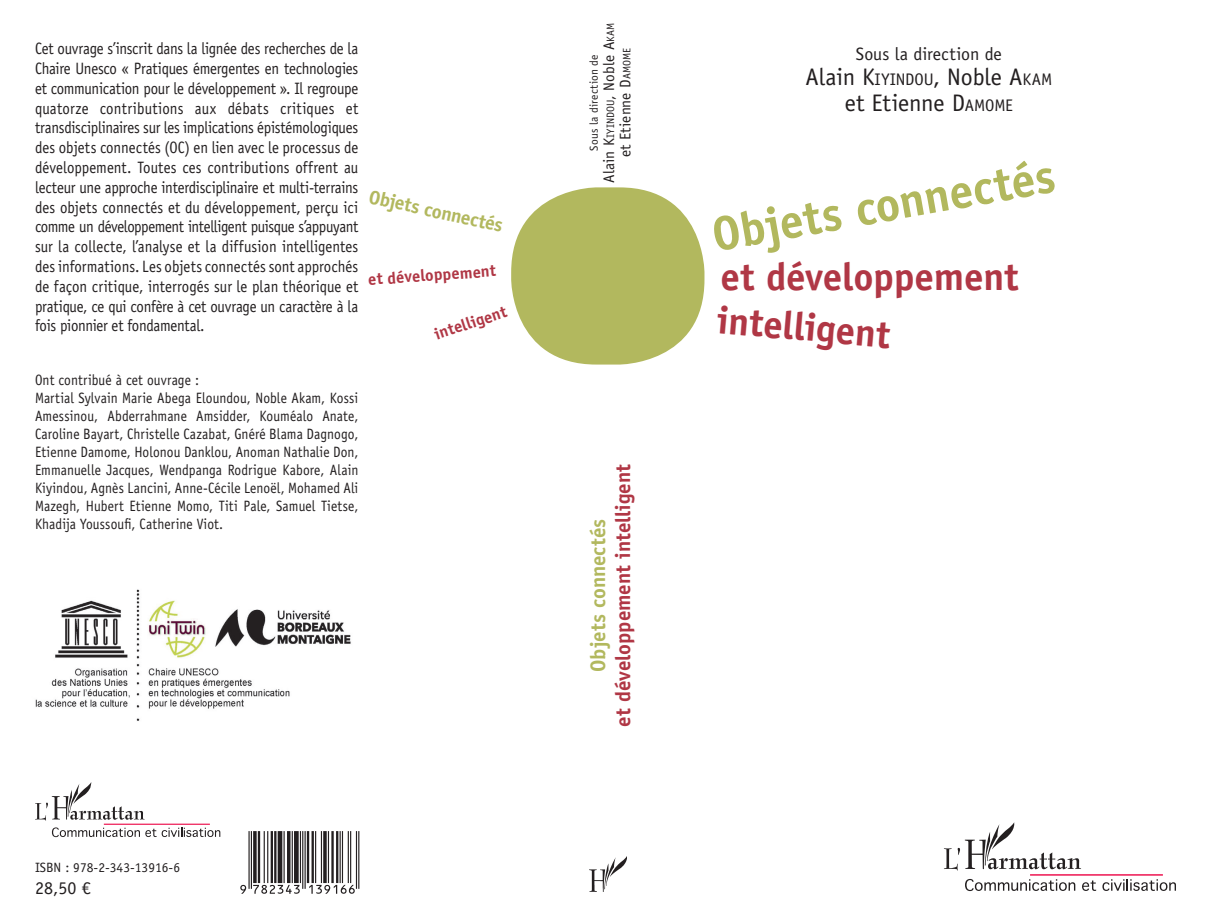
<style>
.page{position:relative;width:1214px;height:915px;background:#fff}
.page>*{position:absolute;margin:0;border:0;box-sizing:border-box;transform-origin:0 0}
.t1{font:700 48px "Officina Sans Std";color:#b2b85e}
.t2{font:700 39px "Officina Sans Std";letter-spacing:-.005em;color:#b03745}
.t3{font:24px "Officina Sans Std";letter-spacing:-.005em;color:#231f20}
.t4{font:700 21px "Officina Sans Std";color:#b03745}
.t5{font:700 21px "Officina Sans Std";color:#b2b85e}
.t6{font:700 19.5px "Officina Sans Std";color:#b2b85e}
.t7{font:18px "Officina Sans Std";color:#231f20}
.t8{font:16.5px/19.8px "Officina Sans Std";letter-spacing:-.02em;color:#231f20;text-align:justify;scale:.9 1}
.t9{font:700 16.5px "Officina Sans Std";color:#b03745}
.t10{font:15.3px "Officina Sans Std";letter-spacing:.005em;color:#231f20}
.t11{font:15px/18px "Officina Sans Std";letter-spacing:.005em;color:#231f20;text-align:justify;scale:.9 1}
.t12{font:13.5px "Officina Sans Std";color:#231f20}
.t13{font:11.55px "Officina Sans Std";letter-spacing:.02em;color:#231f20}
.s1{font-size:10.8px}
.s2{font-size:16.8px}
</style>
<div class="page">
<svg style="left:944px;top:822px;width:137px;height:49px"></svg>
<hr style="left:1030px;top:874px;width:132px;height:2px;background:#ed1450">
<svg style="left:965px;top:879px;width:110px;height:12px"></svg>
<svg style="left:1082px;top:881px;width:14px;height:10px"></svg>
<svg style="left:1102px;top:879px;width:74px;height:12px"></svg>
<svg style="left:35px;top:782px;width:110px;height:39px"></svg>
<hr style="left:104px;top:824px;width:106px;height:1px;background:#ed1450">
<svg style="left:52px;top:827px;width:168px;height:10px"></svg>
<img style="left:589px;top:856px;width:38px;height:36px">
<div style="left:511px;top:187px;width:193px;height:178px;background:#b2b85e;border-radius:85px"></div>
<svg style="left:240px;top:831px;width:119px;height:63px"></svg>
<img style="left:35px;top:589px;width:316px;height:132px">
<p class="t8" style="left:35px;top:39px;width:361px">Cet ouvrage s’inscrit dans la lignée des recherches de la Chaire Unesco « Pratiques émergentes en technologies et communication pour le développement ». Il regroupe quatorze contributions aux débats critiques et transdisciplinaires sur les implications épistémologiques des objets connectés (OC) en lien avec le processus de développement. Toutes ces contributions offrent au lecteur une approche interdisciplinaire et multi-terrains des objets connectés et du développement, perçu ici comme un développement intelligent puisque s’appuyant sur la collecte, l’analyse et la diffusion intelligentes des informations. Les objets connectés sont approchés de façon critique, interrogés sur le plan théorique et pratique, ce qui confère à cet ouvrage un caractère à la fois pionnier et fondamental.</p>
<p class="t11" style="left:35px;top:371px;width:184px">Ont contribué à cet ouvrage :</p>
<p class="t11" style="left:35px;top:389px;width:361px">Martial Sylvain Marie Abega Eloundou, Noble Akam, Kossi Amessinou, Abderrahmane Amsidder, Kouméalo Anate, Caroline Bayart, Christelle Cazabat, Gnéré Blama Dagnogo, Etienne Damome, Holonou Danklou, Anoman Nathalie Don, Emmanuelle Jacques, Wendpanga Rodrigue Kabore, Alain Kiyindou, Agnès Lancini, Anne-Cécile Lenoël, Mohamed Ali Mazegh, Hubert Etienne Momo, Titi Pale, Samuel Tietse, Khadija Youssoufi, Catherine Viot.</p>
<p class="t10" style="left:600px;top:183px;width:162px;rotate:-90deg">Alain K<span class="s1">IYINDOU</span>, Noble A<span class="s1">KAM</span></p>
<p class="t7" style="left:856px;top:43px;width:148px">Sous la direction de</p>
<p class="t3" style="left:805px;top:63px;width:248px">Alain K<span class="s2">IYINDOU</span>, Noble A<span class="s2">KAM</span></p>
<p class="t3" style="left:844px;top:89px;width:170px">et Etienne D<span class="s2">AMOME</span></p>
<p class="t10" style="left:616px;top:157px;width:111px;rotate:-90deg">et Etienne D<span class="s1">AMOME</span></p>
<p class="t13" style="left:587px;top:151px;width:98px;rotate:-90deg">Sous la direction de</p>
<p class="t1" style="left:707px;top:206px;width:349px;rotate:-10deg">Objets connectés</p>
<p class="t2" style="left:720px;top:252px;width:300px">et développement</p>
<p class="t6" style="left:371px;top:185px;width:138px;rotate:12deg">Objets connectés</p>
<p class="t9" style="left:367px;top:269px;width:129px;rotate:-4deg">et développement</p>
<p class="t9" style="left:431px;top:325px;width:77px;rotate:-18deg">intelligent</p>
<p class="t2" style="left:719px;top:295px;width:176px;rotate:5deg">intelligent</p>
<p class="t4" style="left:610px;top:727px;width:264px;rotate:-90deg">et développement intelligent</p>
<p class="t5" style="left:585px;top:672px;width:155px;rotate:-90deg">Objets connectés</p>
<p class="t12" style="left:35px;top:860px;width:147px">ISBN : 978-2-343-13916-6</p>
<p class="t7" style="left:35px;top:877px;width:57px">28,50 €</p>
</div>
